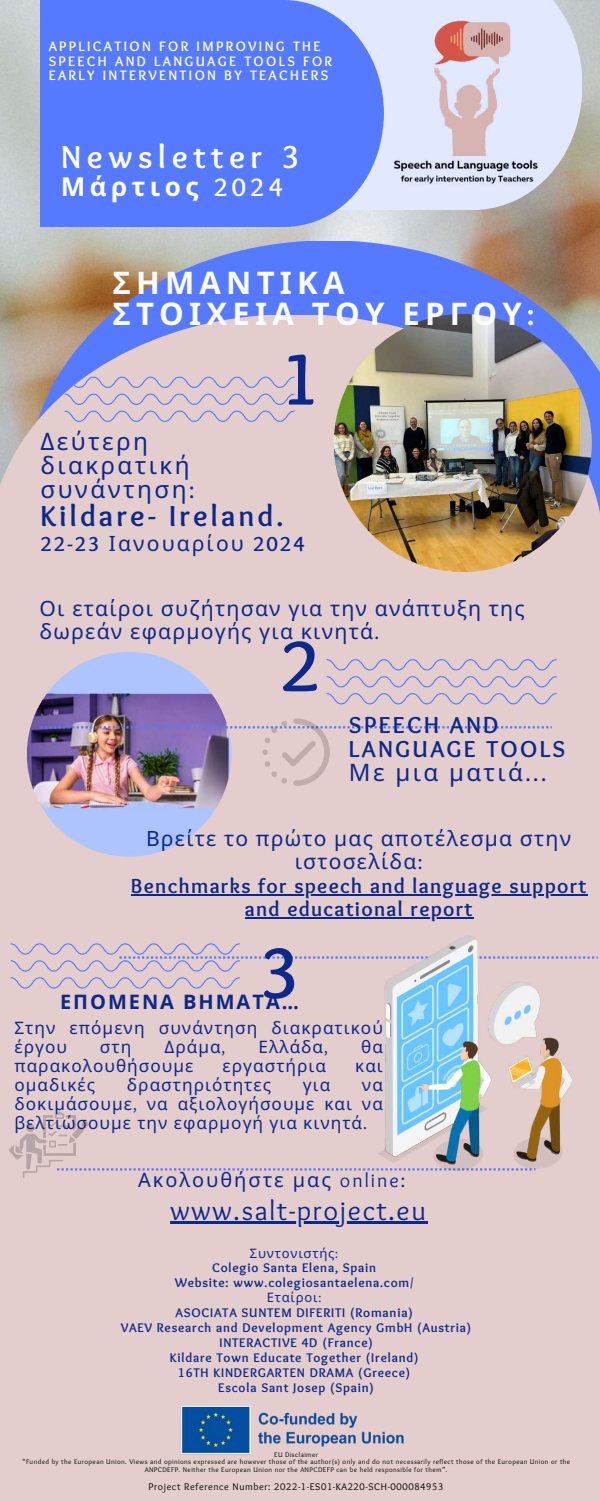
<style>
.page{position:relative;width:600px;height:1501px;background:#fff}
.page>*{position:absolute;margin:0;border:0;box-sizing:border-box;transform-origin:0 0}
.t1{font:700 74.2px "Sukar";color:#0c288b}
.t2{font:700 33.1px "Sukar";letter-spacing:.165em;color:#fff}
.t3{font:700 31.1px/31.5px "Noto Sans";letter-spacing:.165em;color:#fcfdfe}
.t4{font:700 30.1px "Sukar";letter-spacing:.1em;color:#0c288b}
.t5{font:28px "Sukar";letter-spacing:.06em;color:#0c288b}
.t6{font:700 26.1px "Noto Sans";letter-spacing:.165em;color:#fff}
.t7{font:24.1px/24px "Noto Sans";letter-spacing:.1em;color:#0c288b}
.t8{font:700 24px/24px "Sukar";letter-spacing:.1em;color:#0c288b}
.t9{font:24px "Noto Sans";letter-spacing:.1em;color:#0c288b}
.t10{font:21.1px/23.3px "Noto Sans";letter-spacing:.06em;color:#0c288b}
.t11{font:21.1px "Noto Sans";letter-spacing:.1em;color:#0c288b}
.t12{font:700 21px/23.2px "Sukar";letter-spacing:.06em;color:#0c288b;text-align:center}
.t13{font:21px/23.2px "Noto Sans";letter-spacing:.06em;color:#0c288b;text-align:center}
.t14{font:700 20px "Noto Sans";letter-spacing:.1em;color:#0c288b}
.t15{font:19.9px "Noto Sans";letter-spacing:.1em;color:#0c288b}
.t16{font:17.1px/18.9px "Noto Sans";letter-spacing:.06em;color:#0c288b}
.t17{font:700 14.2px/14.2px "Sukar";letter-spacing:.165em;color:#fff}
.t18{font:700 13px/15px "Sukar";letter-spacing:.06em;color:#0c288b;text-align:center}
.t19{font:13px "Noto Sans";letter-spacing:.06em;color:#0c288b}
.t20{font:10px "Sukar";letter-spacing:.06em;color:#000}
.t21{font:7px/7.6px "Sukar";letter-spacing:.06em;color:#000;text-align:center}
.s1{font-family:"Sukar"}
.s2{font-family:"Sukar";font-weight:700}
.s3{font-family:"Noto Sans Gurmukhi"}
</style>
<div class="page">
<img style="left:0;top:0;width:600px;height:315px">
<svg style="left:27px;top:241px;width:573px;height:74px;background:#7e86c0"></svg>
<div style="left:0;top:315px;width:600px;height:1185px;background:#e4cdcd"></div>
<img style="left:334px;top:314px;width:258px;height:258px;border-radius:50%">
<img style="left:27px;top:651px;width:204px;height:205px;border-radius:50%">
<svg style="left:384px;top:0;width:198px;height:210px;background:#c5c3c2"></svg>
<div style="left:40px;top:0;width:344px;height:227px;background:#557aff"></div>
<svg style="left:64px;top:376px;width:231px;height:45px;background:#d4c3d2"></svg>
<svg style="left:326px;top:659px;width:231px;height:45px;background:#d6c4d1"></svg>
<svg style="left:10px;top:943px;width:588px;height:45px;background:#d9c6d0"></svg>
<hr style="left:131px;top:894px;width:457px;height:1px;background:#0c288b">
<hr style="left:245px;top:917px;width:229px;height:1px;background:#0c288b">
<img style="left:363px;top:0;width:208px;height:208px">
<img style="left:180px;top:1404px;width:240px;height:50px">
<img style="left:378px;top:935px;width:193px;height:235px">
<hr style="left:170px;top:1220px;width:258px;height:2px;background:#0c288b">
<svg style="left:9px;top:1111px;width:526px;height:67px;background:#d6c6c9"></svg>
<img style="left:40px;top:718px;width:512px;height:67px">
<p class="t17" style="left:49px;top:41px;width:285px">APPLICATION FOR IMPROVING THE<br>SPEECH AND LANGUAGE TOOLS FOR<br>EARLY INTERVENTION BY TEACHERS</p>
<h2 class="t2" style="left:61px;top:137px;width:240px">Newsletter 3</h2>
<h3 class="t6" style="left:61px;top:168px;width:223px">Μάρτιος <span class="s1">2024</span></h3>
<h3 class="t3" style="left:112px;top:266px;width:424px">ΣΗΜΑΝΤΙΚΑ<br>ΣΤΟΙΧΕΙΑ ΤΟΥ ΕΡΓΟΥ<span class="s1">:</span></h3>
<h1 class="t1" style="left:280px;top:337px;width:41px">1</h1>
<h3 class="t7" style="left:40px;top:428px;width:156px">Δεύτερη διακρατική συνάντηση<span class="s1">:</span></h3>
<h3 class="t4" style="left:40px;top:499px;width:245px">Kildare- Ireland.</h3>
<h3 class="t11" style="left:40px;top:528px;width:266px"><span class="s2">22-23</span> Ιανουαρίου <span class="s2">2024</span></h3>
<h3 class="t10" style="left:40px;top:595px;width:487px">Οι εταίροι συζήτησαν για την ανάπτυξη της δωρεάν εφαρμογής για κινητά<span class="s1">.</span></h3>
<h1 class="t1" style="left:280px;top:623px;width:41px">2</h1>
<h3 class="t8" style="left:349px;top:714px;width:218px">SPEECH AND<br>LANGUAGE TOOLS</h3>
<h3 class="t9" style="left:349px;top:754px;width:199px">Με μια ματιά<span class="s1">...</span></h3>
<h3 class="t13" style="left:146px;top:826px;width:427px">Βρείτε το πρώτο μας αποτέλεσμα στην ιστοσελίδα<span class="s1">:</span></h3>
<h3 class="t12" style="left:131px;top:875px;width:457px">Benchmarks for speech and language support and educational report</h3>
<h1 class="t1" style="left:260px;top:930px;width:41px">3</h1>
<h3 class="t14" style="left:60px;top:986px;width:240px">ΕΠΟΜΕΝΑ ΒΗΜΑΤΑ<span class="s3">…</span></h3>
<h3 class="t16" style="left:14px;top:1017px;width:370px">Στην επόμενη συνάντηση διακρατικού έργου</h3>
<h3 class="t16" style="left:100px;top:1036px;width:33px">στη</h3>
<h3 class="t16" style="left:164px;top:1036px;width:63px">Δράμα<span class="s1">,</span></h3>
<h3 class="t16" style="left:259px;top:1036px;width:71px">Ελλάδα<span class="s1">,</span></h3>
<h3 class="t16" style="left:361px;top:1036px;width:23px">θα</h3>
<h3 class="t16" style="left:14px;top:1055px;width:181px">παρακολουθήσουμε</h3>
<h3 class="t16" style="left:223px;top:1055px;width:105px">εργαστήρια</h3>
<h3 class="t16" style="left:355px;top:1055px;width:29px">και</h3>
<h3 class="t16" style="left:14px;top:1074px;width:82px">ομαδικές</h3>
<h3 class="t16" style="left:127px;top:1074px;width:146px">δραστηριότητες</h3>
<h3 class="t16" style="left:303px;top:1074px;width:29px">για</h3>
<h3 class="t16" style="left:14px;top:1074px;width:370px;text-align:justify;text-indent:348px">να δοκιμάσουμε<span class="s1">,</span> να αξιολογήσουμε και να βελτιώσουμε την εφαρμογή για κινητά<span class="s1">.</span></h3>
<h3 class="t15" style="left:138px;top:1164px;width:269px">Ακολουθήστε μας <span class="s1">online:</span></h3>
<h3 class="t5" style="left:170px;top:1193px;width:257px">www.salt-project.eu</h3>
<p class="t19" style="left:250px;top:1243px;width:90px">Συντονιστής<span class="s1">:</span></p>
<p class="t18" style="left:175px;top:1261px;width:240px">Colegio Santa Elena, Spain<br>Website: www.colegiosantaelena.com/</p>
<p class="t19" style="left:267px;top:1288px;width:56px">Εταίροι<span class="s1">:</span></p>
<p class="t18" style="left:121px;top:1306px;width:352px">ASOCIATA SUNTEM DIFERITI (Romania)<br>VAEV Research and Development Agency GmbH (Austria)<br>INTERACTIVE 4D (France)<br>Kildare Town Educate Together (Ireland)<br>16TH KINDERGARTEN DRAMA (Greece)<br>Escola Sant Josep (Spain)</p>
<p class="t21" style="left:22px;top:1450px;width:550px">EU Disclaimer<br><span class="s3">“</span>Funded by the European Union. Views and opinions expressed are however those of the author(s) only and do not necessarily reflect those of the European Union or the<br>ANPCDEFP. Neither the European Union nor the ANPCDEFP can be held responsible for them<span class="s3">”</span>.</p>
<p class="t20" style="left:149px;top:1480px;width:296px">Project Reference Number: 2022-1-ES01-KA220-SCH-000084953</p>
</div>
